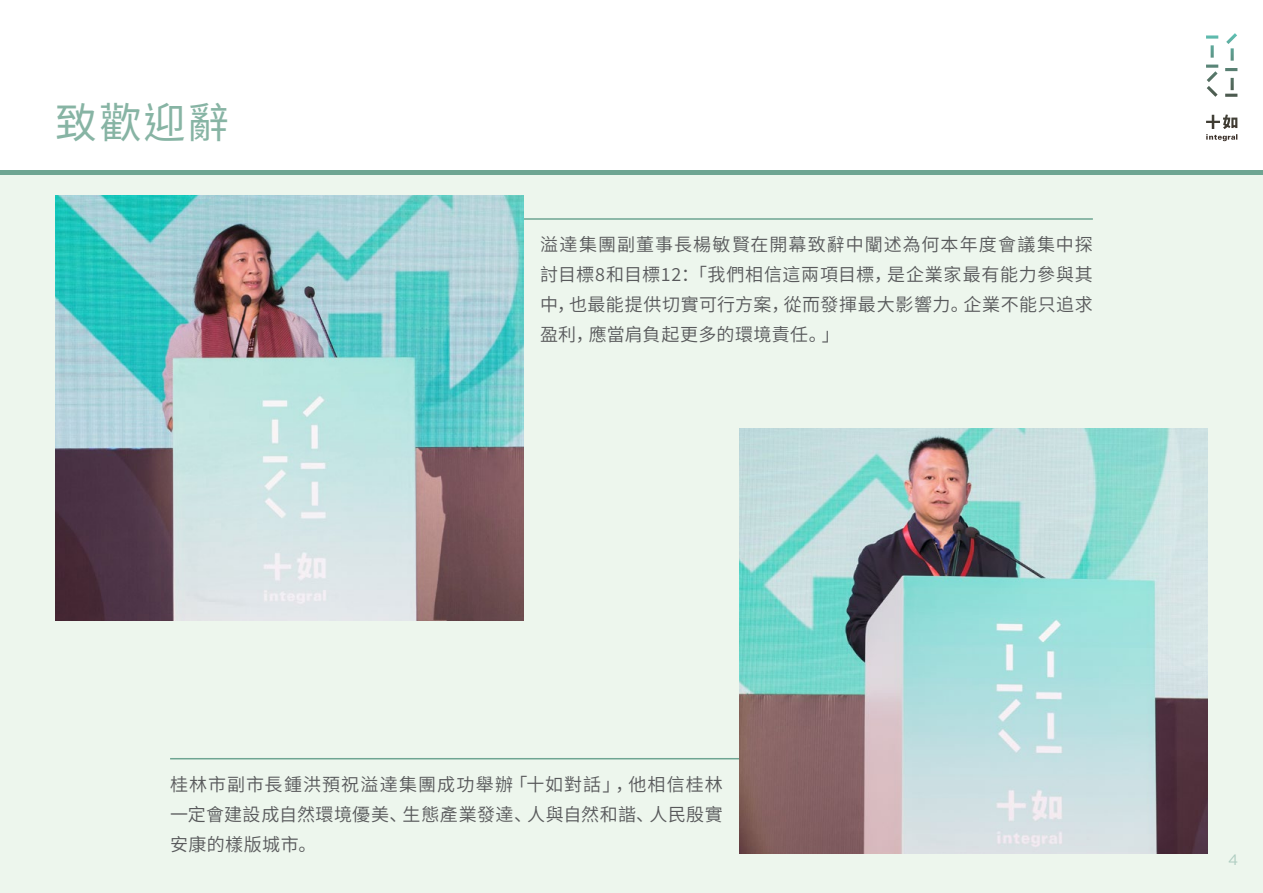
<style>
.page{position:relative;width:1263px;height:893px;background:#edf6ed}
.page>*{position:absolute;margin:0;border:0;box-sizing:border-box;transform-origin:0 0}
.t1{font:42px "Source Han Sans TW";color:#87b4a4}
.t2{font:18px/30px "Source Han Sans CN";letter-spacing:.03em;color:#58595b;text-align:justify}
.t3{font:15px "Gotham";color:#afcdc1}
</style>
<div class="page">
<div style="left:0;top:0;width:1263px;height:170px;background:#fff"></div>
<svg style="left:1206px;top:33px;width:31px;height:108px"></svg>
<div style="left:0;top:170px;width:1263px;height:5px;background:#6ea592"></div>
<hr style="left:434px;top:218px;width:659px;height:2px;background:#6ea592">
<hr style="left:170px;top:758px;width:659px;height:1px;background:#6ea592">
<img style="left:55px;top:196px;width:468px;height:425px">
<img style="left:740px;top:428px;width:468px;height:425px">
<h1 class="t1" style="left:55px;top:99px;width:176px">致歡迎辭</h1>
<p class="t2" style="left:540px;top:230px;width:554px">溢達集團副董事長楊敏賢在開幕致辭中闡述為何本年度會議集中探討目標8和目標12：「我們相信這兩項目標，是企業家最有能力參與其中，也最能提供切實可行方案，從而發揮最大影響力。企業不能只追求盈利，應當肩負起更多的環境責任。」</p>
<p class="t2" style="left:170px;top:770px;width:554px">桂林市副市長鍾洪預祝溢達集團成功舉辦「十如對話」，他相信桂林一定會建設成自然環境優美、生態產業發達、人與自然和諧、人民殷實安康的樣版城市。</p>
<p class="t3" style="left:1228px;top:850px;width:12px">4</p>
</div>
